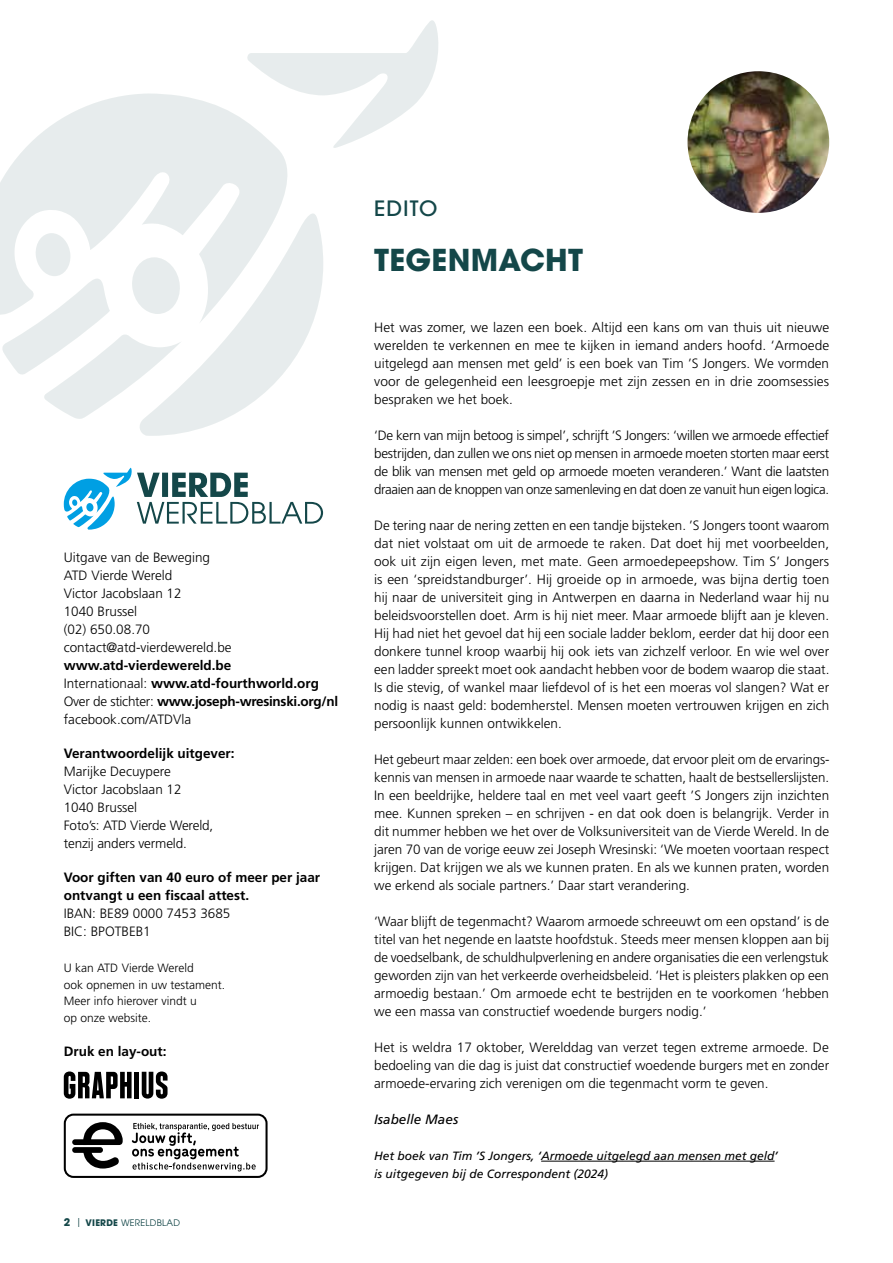
<style>
.page{position:relative;width:893px;height:1263px;background:#fff}
.page>*{position:absolute;margin:0;border:0;box-sizing:border-box;transform-origin:0 0}
.t1{font:700 30px "ITC Avant Garde Pro";letter-spacing:.01em;color:#144749}
.t2{font:500 21px "ITC Avant Garde Pro";letter-spacing:.04em;color:#144749}
.t3{font:300 13.5px/18px "Frutiger LT Std";color:#000;text-align:justify}
.t4{font:700 13.5px/18px "Frutiger LT Std";color:#000}
.t5{font:italic 13.5px "Frutiger LT Std";color:#000}
.t6{font:italic 12px/18px "Frutiger LT Std";color:#000}
.t7{font:300 12px/16.5px "Frutiger LT Std";color:#000}
.t8{font:9px "ITC Avant Garde Pro";letter-spacing:.02em;color:#144749}
.s1{font-weight:300}
.s2{font-weight:700;font-size:10.5px}
.s3{font-weight:700}
</style>
<div class="page">
<hr style="left:541px;top:1161px;width:234px;height:1px;background:#000">
<svg style="left:247px;top:20px;width:191px;height:128px"></svg>
<svg style="left:0;top:93px;width:294px;height:222px;fill:#e7eced"></svg>
<svg style="left:1px;top:210px;width:322px;height:226px"></svg>
<svg style="left:64px;top:467px;width:259px;height:63px"></svg>
<img style="left:687px;top:71px;width:142px;height:142px;border-radius:71px">
<svg style="left:64px;top:1071px;width:68px;height:28px"></svg>
<div style="left:134px;top:1072px;width:5px;height:26px;background:#000"></div>
<svg style="left:142px;top:1071px;width:26px;height:28px"></svg>
<div style="left:64px;top:1113px;width:204px;height:65px;border:2px solid #000;border-radius:9px"></div>
<svg style="left:132px;top:1123px;width:127px;height:48px"></svg>
<svg style="left:83px;top:1122px;width:40px;height:46px"></svg>
<div style="left:72px;top:1139px;width:17px;height:6px;background:#000;border-radius:3px"></div>
<div style="left:72px;top:1147px;width:31px;height:6px;background:#000;border-radius:3px"></div>
<p class="t3" style="left:64px;top:548px;width:169px;text-align:left">Uitgave van de Beweging<br>ATD Vierde Wereld<br>Victor Jacobslaan 12<br>1040 Brussel<br>(02) 650.08.70 contact@atd-vierdewereld.be</p>
<p class="t4" style="left:64px;top:656px;width:276px">www.atd-vierdewereld.be<br><span class="s1">Internationaal:</span> www.atd-fourthworld.org <span class="s1">Over de stichter:</span> www.joseph-wresinski.org/nl <span class="s1">facebook.com/ATDVla</span></p>
<p class="t4" style="left:64px;top:744px;width:172px">Verantwoordelijk uitgever:</p>
<p class="t3" style="left:64px;top:762px;width:151px;text-align:left">Marijke Decuypere<br>Victor Jacobslaan 12<br>1040 Brussel<br>Foto’s: ATD Vierde Wereld, tenzij anders vermeld.</p>
<p class="t4" style="left:64px;top:868px;width:258px">Voor giften van 40 euro of meer per jaar ontvangt u een fiscaal attest.</p>
<p class="t3" style="left:64px;top:905px;width:168px">IBAN: BE89 0000 7453 3685<br>BIC: BPOTBEB1</p>
<p class="t7" style="left:64px;top:960px;width:163px">U kan ATD Vierde Wereld<br>ook opnemen in uw testament.<br>Meer info hierover vindt u<br>op onze website.</p>
<p class="t4" style="left:64px;top:1042px;width:104px">Druk en lay-out:</p>
<p class="t8" style="left:64px;top:1217px;width:118px"><span class="s2">2</span> | <span class="s3">VIERDE</span> WERELDBLAD</p>
<h2 class="t2" style="left:374px;top:195px;width:65px">EDITO</h2>
<h1 class="t1" style="left:374px;top:240px;width:210px">TEGENMACHT</h1>
<p class="t3" style="left:374px;top:318px;width:457px">Het was zomer, we lazen een boek. Altijd een kans om van thuis uit nieuwe werelden te verkennen en mee te kijken in iemand anders hoofd. ‘Armoede uitgelegd aan mensen met geld’ is een boek van Tim ’S Jongers. We vormden voor de gelegenheid een leesgroepje met zijn zessen en in drie zoomsessies bespraken we het boek.</p>
<p class="t3" style="left:374px;top:426px;width:457px">‘De kern van mijn betoog is simpel’, schrijft ’S Jongers: ‘willen we armoede effectief bestrijden, dan zullen we ons niet op mensen in armoede moeten storten maar eerst de blik van mensen met geld op armoede moeten veranderen.’ Want die laatsten draaien aan de knoppen van onze samenleving en dat doen ze vanuit hun eigen logica.</p>
<p class="t3" style="left:374px;top:516px;width:457px">De tering naar de nering zetten en een tandje bijsteken. ’S Jongers toont waarom dat niet volstaat om uit de armoede te raken. Dat doet hij met voorbeelden, ook uit zijn eigen leven, met mate. Geen armoedepeepshow. Tim S’ Jongers is een ‘spreidstandburger’. Hij groeide op in armoede, was bijna dertig toen hij naar de universiteit ging in Antwerpen en daarna in Nederland waar hij nu beleidsvoorstellen doet. Arm is hij niet meer. Maar armoede blijft aan je kleven.<br>Hij had niet het gevoel dat hij een sociale ladder beklom, eerder dat hij door een donkere tunnel kroop waarbij hij ook iets van zichzelf verloor. En wie wel over een ladder spreekt moet ook aandacht hebben voor de bodem waarop die staat.<br>Is die stevig, of wankel maar liefdevol of is het een moeras vol slangen? Wat er nodig is naast geld: bodemherstel. Mensen moeten vertrouwen krijgen en zich persoonlijk kunnen ontwikkelen.</p>
<p class="t3" style="left:374px;top:750px;width:456px">Het gebeurt maar zelden: een boek over armoede, dat ervoor pleit om de ervarings&shy;kennis van mensen in armoede naar waarde te schatten, haalt de bestsellerslijsten.<br>In een beeldrijke, heldere taal en met veel vaart geeft ’S Jongers zijn inzichten mee. Kunnen spreken – en schrijven - en dat ook doen is belangrijk. Verder in dit nummer hebben we het over de Volksuniversiteit van de Vierde Wereld. In de jaren 70 van de vorige eeuw zei Joseph Wresinski: ‘We moeten voortaan respect krijgen. Dat krijgen we als we kunnen praten. En als we kunnen praten, worden we erkend als sociale partners.’ Daar start verandering.</p>
<p class="t3" style="left:374px;top:912px;width:456px">‘Waar blijft de tegenmacht? Waarom armoede schreeuwt om een opstand’ is de titel van het negende en laatste hoofdstuk. Steeds meer mensen kloppen aan bij de voedselbank, de schuldhulpverlening en andere organisaties die een verlengstuk geworden zijn van het verkeerde overheidsbeleid. ‘Het is pleisters plakken op een armoedig bestaan.’ Om armoede echt te bestrijden en te voorkomen ‘hebben we een massa van constructief woedende burgers nodig.’</p>
<p class="t3" style="left:374px;top:1038px;width:456px">Het is weldra 17 oktober, Werelddag van verzet tegen extreme armoede. De bedoeling van die dag is juist dat constructief woedende burgers met en zonder armoede-ervaring zich verenigen om die tegenmacht vorm te geven.</p>
<p class="t5" style="left:374px;top:1111px;width:86px">Isabelle Maes</p>
<p class="t6" style="left:374px;top:1147px;width:405px">Het boek van Tim ’S Jongers, ‘Armoede uitgelegd aan mensen met geld’ is uitgegeven bij de Correspondent (2024)</p>
</div>
